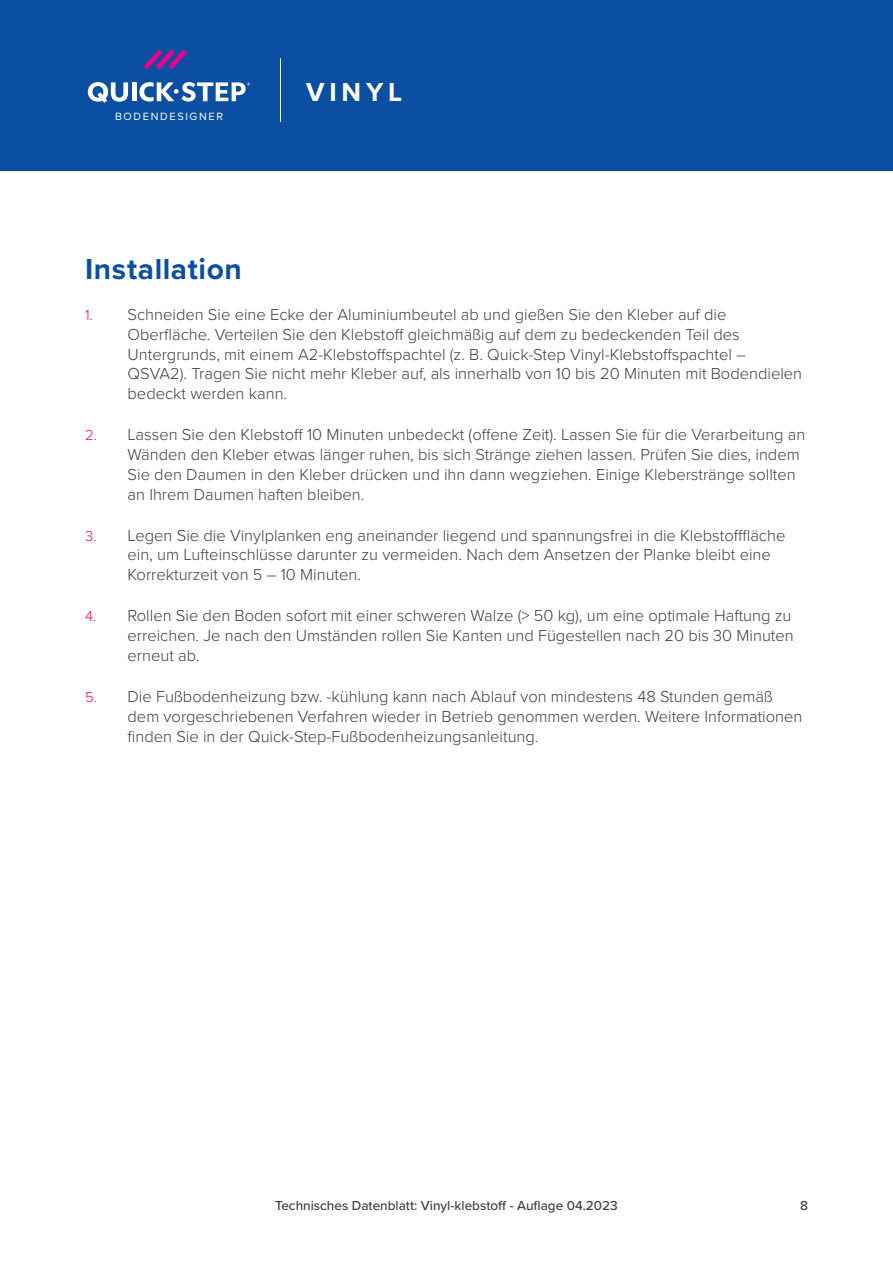
<style>
.page{position:relative;width:893px;height:1263px;background:#fff}
.page>*{position:absolute;margin:0;border:0;box-sizing:border-box;transform-origin:0 0}
.t1{font:700 30px "Proxima Nova";letter-spacing:.02em;color:#0a4fa2}
.Range{font:700 27px "Proxima Nova";letter-spacing:.175em;color:#fff}
.t2{font:300 16.5px/19.8px "Proxima Nova";color:#3e3e3f}
.t3{font:500 13.5px "Proxima Nova";color:#3e3e3f}
.FloorDesigners{font:10.95px "Proxima Nova";letter-spacing:.15em;color:#fff}
.s1{font-size:15px;color:#ed028c}
</style>
<div class="page">
<div style="left:0;top:0;width:893px;height:170px;background:#0a4fa2"></div>
<hr style="left:280px;top:58px;width:1px;height:64px;background:#fff">
<svg style="left:144px;top:49px;width:43px;height:21px"></svg>
<svg style="left:88px;top:82px;width:40px;height:21px"></svg>
<hr style="left:132px;top:82px;width:4px;height:19px;background:#fff">
<svg style="left:139px;top:82px;width:111px;height:20px"></svg>
<p class="FloorDesigners" style="left:115px;top:108px;width:109px">BODENDESIGNER</p>
<p class="Range" style="left:306px;top:72px;width:98px">VINYL</p>
<p class="t1" style="left:85px;top:246px;width:158px">Installation</p>
<p class="t2" style="left:128px;top:304px;width:676px;text-indent:-43px"><span class="s1">1.</span> Schneiden Sie eine Ecke der Aluminiumbeutel ab und gießen Sie den Kleber auf die Oberfläche. Verteilen Sie den Klebstoff gleichmäßig auf dem zu bedeckenden Teil des Untergrunds, mit einem A2-Klebstoffspachtel (z. B. Quick-Step Vinyl-Klebstoffspachtel – QSVA2). Tragen Sie nicht mehr Kleber auf, als innerhalb von 10 bis 20 Minuten mit Bodendielen bedeckt werden kann.</p>
<p class="t2" style="left:128px;top:424px;width:679px;text-indent:-43px"><span class="s1">2.</span> Lassen Sie den Klebstoff 10 Minuten unbedeckt (offene Zeit). Lassen Sie für die Verarbeitung an Wänden den Kleber etwas länger ruhen, bis sich Stränge ziehen lassen. Prüfen Sie dies, indem Sie den Daumen in den Kleber drücken und ihn dann wegziehen. Einige Kleberstränge sollten an Ihrem Daumen haften bleiben.</p>
<p class="t2" style="left:128px;top:524px;width:659px;text-indent:-43px"><span class="s1">3.</span> Legen Sie die Vinylplanken eng aneinander liegend und spannungsfrei in die Klebstofffläche ein, um Lufteinschlüsse darunter zu vermeiden. Nach dem Ansetzen der Planke bleibt eine<br>Korrekturzeit von 5 – 10 Minuten.</p>
<p class="t2" style="left:128px;top:605px;width:668px;text-indent:-43px"><span class="s1">4.</span> Rollen Sie den Boden sofort mit einer schweren Walze (&gt; 50 kg), um eine optimale Haftung zu erreichen. Je nach den Umständen rollen Sie Kanten und Fügestellen nach 20 bis 30 Minuten erneut ab.</p>
<p class="t2" style="left:128px;top:686px;width:676px;text-indent:-43px"><span class="s1">5.</span> Die Fußbodenheizung bzw. -kühlung kann nach Ablauf von mindestens 48 Stunden gemäß dem vorgeschriebenen Verfahren wieder in Betrieb genommen werden. Weitere Informationen finden Sie in der Quick-Step-Fußbodenheizungsanleitung.</p>
<p class="t3" style="left:275px;top:1195px;width:344px">Technisches Datenblatt: Vinyl-klebstof - Auflage 04.2023</p>
<p class="t3" style="left:800px;top:1195px;width:9px">8</p>
</div>
